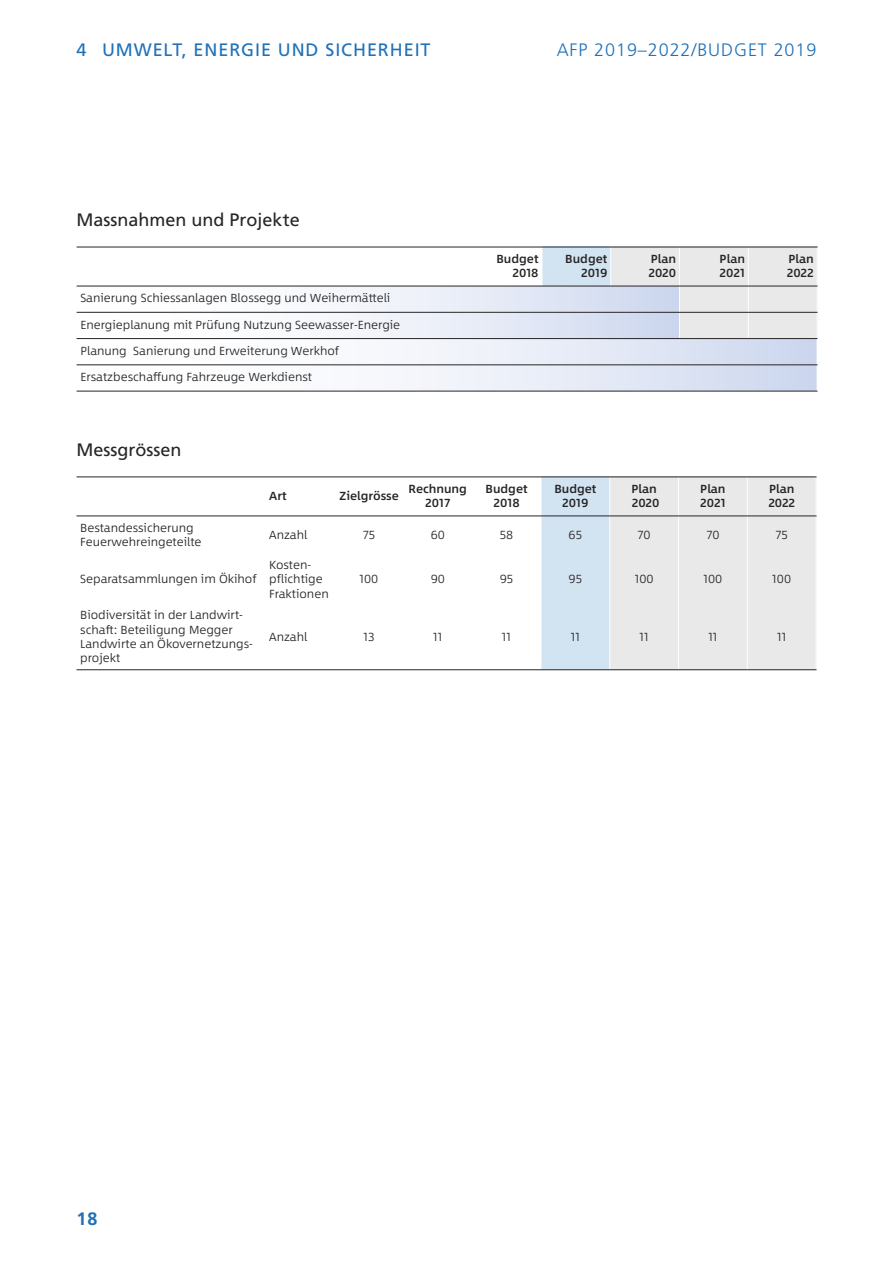
<style>
.page{position:relative;width:893px;height:1263px;background:#fff}
.page>*{position:absolute;margin:0;border:0;box-sizing:border-box;transform-origin:0 0}
.t1{font:18px "Frutiger";color:#272526}
.t2{font:18px "Frutiger";letter-spacing:.05em;color:#1f71b9}
.t3{font:300 18px "Frutiger";letter-spacing:.05em;color:#1f71b9}
.t4{font:700 18px "Frutiger";color:#1f71b9}
.t5{font:300 12px/14.4px "Between 1";color:#272526}
.t6{font:500 12px/14.4px "Between 1";color:#272526;text-align:center}
</style>
<div class="page">
<div style="left:542px;top:247px;width:69px;height:39px;background:#d2e3f1"></div>
<div style="left:611px;top:247px;width:68px;height:39px;background:#e9e9e9"></div>
<div style="left:679px;top:247px;width:69px;height:39px;background:#e9e9e9"></div>
<div style="left:748px;top:247px;width:69px;height:39px;background:#e9e9e9"></div>
<div style="left:77px;top:286px;width:602px;height:26px;background:linear-gradient(to right,#fff,#d3dcf0)"></div>
<div style="left:679px;top:286px;width:69px;height:26px;background:#e9e9e9"></div>
<div style="left:748px;top:286px;width:69px;height:26px;background:#e9e9e9"></div>
<div style="left:77px;top:313px;width:602px;height:25px;background:linear-gradient(to right,#fff,#d3dcf0)"></div>
<div style="left:679px;top:312px;width:69px;height:27px;background:#e9e9e9"></div>
<div style="left:748px;top:312px;width:69px;height:27px;background:#e9e9e9"></div>
<div style="left:77px;top:339px;width:740px;height:25px;background:linear-gradient(to right,#fff,#d3dcf0)"></div>
<div style="left:77px;top:365px;width:740px;height:26px;background:linear-gradient(to right,#fff,#d3dcf0)"></div>
<hr style="left:77px;top:247px;width:1px;height:144px;background:#fff">
<hr style="left:542px;top:247px;width:1px;height:39px;background:#fff">
<hr style="left:610px;top:247px;width:1px;height:39px;background:#fff">
<hr style="left:679px;top:247px;width:1px;height:92px;background:#fff">
<hr style="left:748px;top:247px;width:1px;height:92px;background:#fff">
<hr style="left:77px;top:247px;width:740px;height:1px;background:#272526">
<hr style="left:77px;top:286px;width:740px;height:1px;background:#272526">
<hr style="left:77px;top:312px;width:740px;height:1px;background:#272526">
<hr style="left:77px;top:338px;width:740px;height:1px;background:#272526">
<hr style="left:77px;top:364px;width:740px;height:1px;background:#272526">
<hr style="left:77px;top:391px;width:740px;height:1px;background:#272526">
<div style="left:541px;top:476px;width:69px;height:40px;background:#d2e3f1"></div>
<div style="left:610px;top:476px;width:68px;height:40px;background:#e9e9e9"></div>
<div style="left:678px;top:476px;width:69px;height:40px;background:#e9e9e9"></div>
<div style="left:747px;top:476px;width:69px;height:40px;background:#e9e9e9"></div>
<div style="left:541px;top:516px;width:69px;height:39px;background:#d2e3f1"></div>
<div style="left:610px;top:516px;width:68px;height:39px;background:#e9e9e9"></div>
<div style="left:678px;top:516px;width:69px;height:39px;background:#e9e9e9"></div>
<div style="left:747px;top:516px;width:69px;height:39px;background:#e9e9e9"></div>
<div style="left:541px;top:555px;width:69px;height:51px;background:#d2e3f1"></div>
<div style="left:610px;top:555px;width:68px;height:51px;background:#e9e9e9"></div>
<div style="left:678px;top:555px;width:69px;height:51px;background:#e9e9e9"></div>
<div style="left:747px;top:555px;width:69px;height:51px;background:#e9e9e9"></div>
<div style="left:541px;top:606px;width:69px;height:64px;background:#d2e3f1"></div>
<div style="left:610px;top:606px;width:68px;height:64px;background:#e9e9e9"></div>
<div style="left:678px;top:606px;width:69px;height:64px;background:#e9e9e9"></div>
<div style="left:747px;top:606px;width:69px;height:64px;background:#e9e9e9"></div>
<hr style="left:541px;top:476px;width:1px;height:194px;background:#fff">
<hr style="left:609px;top:476px;width:1px;height:194px;background:#fff">
<hr style="left:678px;top:476px;width:1px;height:194px;background:#fff">
<hr style="left:747px;top:476px;width:1px;height:194px;background:#fff">
<hr style="left:77px;top:476px;width:739px;height:1px;background:#272526">
<hr style="left:77px;top:515px;width:739px;height:1px;background:#272526">
<hr style="left:77px;top:669px;width:739px;height:1px;background:#272526">
<p class="t2" style="left:77px;top:43px;width:356px">4 UMWELT, ENERGIE UND SICHERHEIT</p>
<p class="t1" style="left:77px;top:213px;width:225px">Massnahmen und Projekte</p>
<p class="t5" style="left:80px;top:292px;width:312px">Sanierung Schiessanlagen Blossegg und Weihermätteli</p>
<p class="t5" style="left:80px;top:318px;width:321px">Energieplanung mit Prüfung Nutzung Seewasser-Energie</p>
<p class="t5" style="left:80px;top:344px;width:260px">Planung Sanierung und Erweiterung Werkhof</p>
<p class="t5" style="left:80px;top:371px;width:233px">Ersatzbeschaffung Fahrzeuge Werkdienst</p>
<p class="t1" style="left:77px;top:442px;width:107px">Messgrössen</p>
<p class="t3" style="left:557px;top:43px;width:261px">AFP 2019–2022/BUDGET 2019</p>
<p class="t6" style="left:496px;top:252px;width:44px;text-align:right">Budget<br>2018</p>
<p class="t6" style="left:565px;top:252px;width:44px;text-align:right">Budget<br>2019</p>
<p class="t6" style="left:651px;top:252px;width:27px">Plan</p>
<p class="t6" style="left:649px;top:267px;width:29px">2020</p>
<p class="t6" style="left:720px;top:252px;width:27px">Plan</p>
<p class="t6" style="left:720px;top:267px;width:27px">2021</p>
<p class="t6" style="left:788px;top:252px;width:27px">Plan</p>
<p class="t6" style="left:787px;top:267px;width:28px">2022</p>
<p class="t6" style="left:269px;top:489px;width:19px">Art</p>
<p class="t6" style="left:339px;top:489px;width:61px">Zielgrösse</p>
<p class="t6" style="left:409px;top:482px;width:60px">Rechnung<br>2017</p>
<p class="t6" style="left:486px;top:482px;width:44px">Budget<br>2018</p>
<p class="t6" style="left:554px;top:482px;width:44px">Budget<br>2019</p>
<p class="t6" style="left:631px;top:482px;width:27px">Plan</p>
<p class="t6" style="left:632px;top:496px;width:29px">2020</p>
<p class="t6" style="left:700px;top:482px;width:27px">Plan</p>
<p class="t6" style="left:700px;top:496px;width:27px">2021</p>
<p class="t6" style="left:769px;top:482px;width:27px">Plan</p>
<p class="t6" style="left:768px;top:496px;width:28px">2022</p>
<p class="t5" style="left:80px;top:521px;width:123px">Bestandessicherung<br>Feuerwehreingeteilte</p>
<p class="t5" style="left:269px;top:528px;width:40px">Anzahl</p>
<p class="t5" style="left:363px;top:528px;width:14px">75</p>
<p class="t5" style="left:431px;top:528px;width:16px">60</p>
<p class="t5" style="left:500px;top:528px;width:15px">58</p>
<p class="t5" style="left:569px;top:528px;width:15px">65</p>
<p class="t5" style="left:638px;top:528px;width:15px">70</p>
<p class="t5" style="left:706px;top:528px;width:15px">70</p>
<p class="t5" style="left:775px;top:528px;width:14px">75</p>
<p class="t5" style="left:80px;top:573px;width:178px">Separatsammlungen im Ökihof</p>
<p class="t5" style="left:269px;top:558px;width:61px">Kosten&shy;pflichtige<br>Fraktionen</p>
<p class="t5" style="left:360px;top:573px;width:20px">100</p>
<p class="t5" style="left:431px;top:573px;width:16px">90</p>
<p class="t5" style="left:500px;top:573px;width:15px">95</p>
<p class="t5" style="left:569px;top:573px;width:15px">95</p>
<p class="t5" style="left:635px;top:573px;width:20px">100</p>
<p class="t5" style="left:703px;top:573px;width:20px">100</p>
<p class="t5" style="left:772px;top:573px;width:20px">100</p>
<p class="t5" style="left:80px;top:609px;width:174px">Biodiversität in der Landwirt&shy;schaft: Beteiligung Megger<br>Landwirte an Ökovernetzungs&shy;projekt</p>
<p class="t5" style="left:269px;top:630px;width:40px">Anzahl</p>
<p class="t5" style="left:363px;top:630px;width:13px">13</p>
<p class="t5" style="left:433px;top:630px;width:11px">11</p>
<p class="t5" style="left:502px;top:630px;width:11px">11</p>
<p class="t5" style="left:571px;top:630px;width:11px">11</p>
<p class="t5" style="left:639px;top:630px;width:11px">11</p>
<p class="t5" style="left:708px;top:630px;width:11px">11</p>
<p class="t5" style="left:777px;top:630px;width:11px">11</p>
<p class="t4" style="left:77px;top:1212px;width:22px">18</p>
</div>
